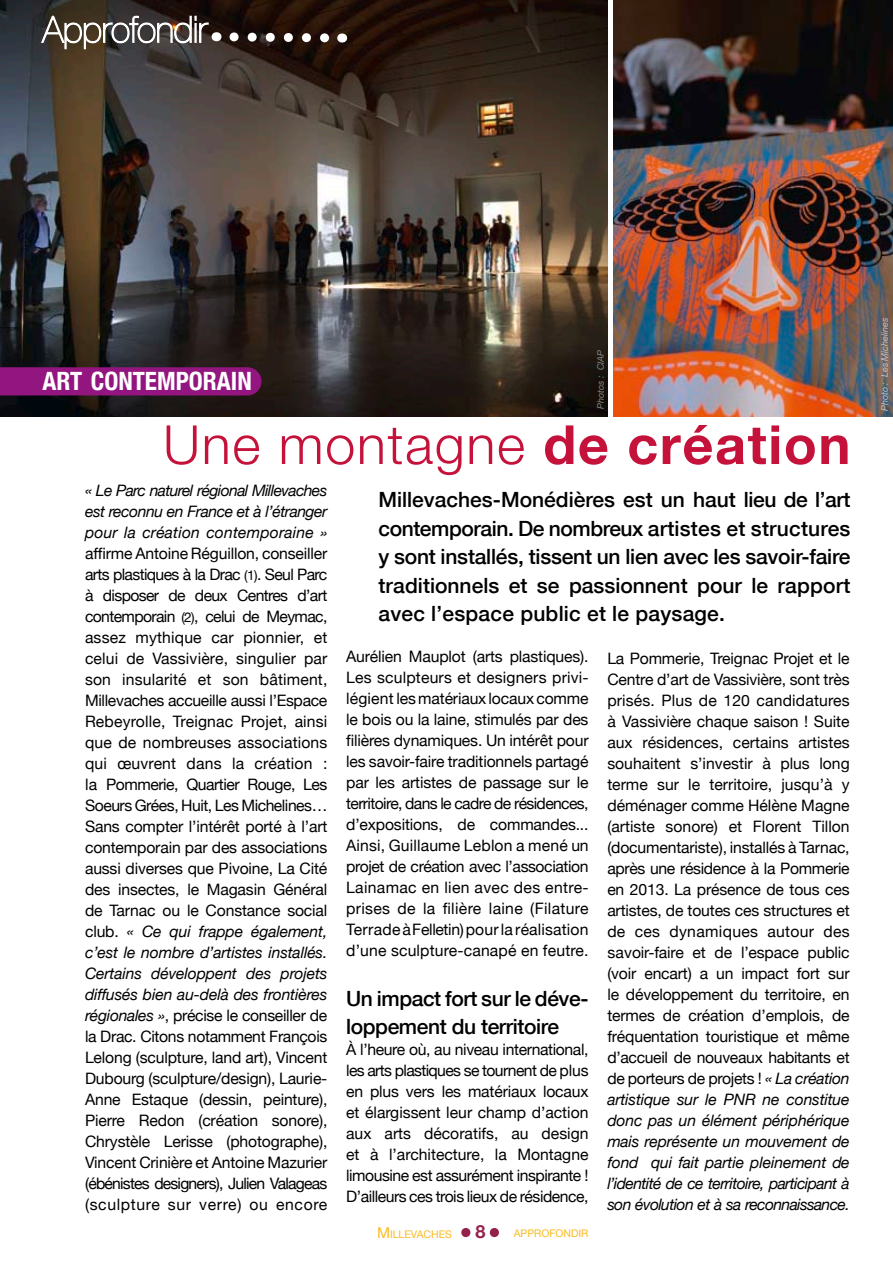
<style>
.page{position:relative;width:893px;height:1263px;background:#fff}
.page>*{position:absolute;margin:0;border:0;box-sizing:border-box;transform-origin:0 0}
.t1{font:300 54px "Helvetica Neue";letter-spacing:.03em;color:#c5123b}
.t2{font:700 54px "Times";color:#94214b}
.t3{font:700 condensed 25.2px "Helvetica Neue";color:#fff}
.t4{font:500 21px/28.5px "Helvetica Neue";color:#000;text-align:justify}
.t5{font:500 21px/28.5px "Helvetica Neue";letter-spacing:-.02em;color:#000}
.t6{font:700 18px "Helvetica Neue";color:#94214b}
.t7{font:15.75px/21px "Helvetica Neue";letter-spacing:-.02em;color:#000;text-align:justify}
.t8{font:italic 15.75px/21px "Helvetica Neue";letter-spacing:.01em;color:#000;text-align:justify}
.t9{font:10.5px "Helvetica Neue";color:#fbba1e}
.t10{font:italic 9px "Helvetica Neue";color:#c4c4c6}
.t11{font:italic 9px "Helvetica Neue";color:#868686}
.s1{font-weight:700}
.s2{font-size:13.5px}
.s3{font-style:italic}
.s4{font-size:15px}
</style>
<div class="page">
<img style="left:614px;top:0;width:279px;height:416px">
<img style="left:0;top:0;width:607px;height:416px">
<div style="left:0;top:367px;width:261px;height:28px;background:#93157f"></div>
<svg style="left:225px;top:28px;width:118px;height:19px"></svg>
<svg style="left:40px;top:9px;width:169px;height:41px;background:#5d554f"></svg>
<h2 class="t3" style="left:43px;top:365px;width:106px">ART CONTEMP</h2>
<h2 class="t3" style="left:189px;top:365px;width:65px">ORAIN</h2>
<p class="t11" style="left:595px;top:409px;width:61px;rotate:-90deg">Photos : CIAP</p>
<h1 class="t1" style="left:163px;top:412px;width:689px">Une montagne <span class="s1">de création</span></h1>
<p class="t8" style="left:85px;top:479px;width:244px">« Le Parc naturel régional Millevaches est reconnu en France et à l’étranger pour la création contemporaine »</p>
<p class="t7" style="left:85px;top:542px;width:244px">affirme Antoine Réguillon, conseiller arts plastiques à la Drac <span class="s2">(1)</span>. Seul Parc à disposer de deux Centres d’art contemporain <span class="s2">(2)</span>, celui de Meymac, assez mythique car pionnier, et celui de Vassivière, singulier par son insularité et son bâtiment, Millevaches accueille aussi l’Espace Rebeyrolle, Treignac Projet, ainsi que de nombreuses associations qui œuvrent dans la création : la Pommerie, Quartier Rouge, Les Soeurs Grées, Huit, Les Michelines… Sans compter l’intérêt porté à l’art contemporain par des associations aussi diverses que Pivoine, La Cité des insectes, le Magasin Général de Tarnac ou le Constance social club. <span class="s3">« Ce qui frappe également, c’est le nombre d’artistes installés.<br>Certains développent des projets diffusés bien au-delà des frontières régionales »</span>, précise le conseiller de la Drac. Citons notamment François Lelong (sculpture, land art), Vincent Dubourg (sculpture/design), Laurie-Anne Estaque (dessin, peinture), Pierre Redon (création sonore), Chrystèle Lerisse (photographe), Vincent Crinière et Antoine Mazurier (ébénistes designers), Julien Valageas (sculpture sur verre) ou encore</p>
<p class="t4" style="left:378px;top:485px;width:474px">Millevaches-Monédières est un haut lieu de l’art contemporain. De nombreux artistes et structures y sont installés, tissent un lien avec les savoir-faire traditionnels et se passionnent pour le rapport avec l’espace public et le paysage.</p>
<p class="t7" style="left:346px;top:646px;width:244px">Aurélien Mauplot (arts plastiques).<br>Les sculpteurs et designers privi&shy;légient les matériaux locaux comme le bois ou la laine, stimulés par des filières dynamiques. Un intérêt pour les savoir-faire traditionnels partagé par les artistes de passage sur le territoire, dans le cadre de résidences, d’expositions, de commandes...<br>Ainsi, Guillaume Leblon a mené un projet de création avec l’association Lainamac en lien avec des entre&shy;prises de la filière laine (Filature Terrade à Felletin) pour la réalisation d’une sculpture-canapé en feutre.</p>
<h3 class="t5" style="left:346px;top:984px;width:244px">Un impact fort sur le déve&shy;loppement du territoire</h3>
<p class="t7" style="left:346px;top:1039px;width:244px">à l’heure où, au niveau international, les arts plastiques se tournent de plus en plus vers les matériaux locaux et élargissent leur champ d’action aux arts décoratifs, au design et à l’architecture, la Montagne limousine est assurément inspirante !<br>D’ailleurs ces trois lieux de résidence,</p>
<p class="t9" style="left:514px;top:1227px;width:76px">APPROFONDIR</p>
<p class="t6" style="left:475px;top:1220px;width:12px">8</p>
<p class="t9" style="left:377px;top:1228px;width:76px"><span class="s4">M</span>ILLEVACHES</p>
<h1 class="t2" style="left:457px;top:1166px;width:44px">. .</h1>
<p class="t7" style="left:607px;top:648px;width:244px">La Pommerie, Treignac Projet et le Centre d’art de Vassivière, sont très prisés. Plus de 120 candidatures à Vassivière chaque saison ! Suite aux résidences, certains artistes souhaitent s’investir à plus long terme sur le territoire, jusqu’à y déménager comme Hélène Magne (artiste sonore) et Florent Tillon (documentariste), installés à Tarnac, après une résidence à la Pommerie en 2013. La présence de tous ces artistes, de toutes ces structures et de ces dynamiques autour des savoir-faire et de l’espace public (voir encart) a un impact fort sur le développement du territoire, en termes de création d’emplois, de fréquentation touristique et même d’accueil de nouveaux habitants et de porteurs de projets ! <span class="s3">« La création artistique sur le PNR ne constitue donc pas un élément périphérique mais représente un mouvement de fond qui fait partie pleinement de l’identité de ce territoire, participant à son évolution et à sa reconnaissance.</span></p>
<p class="t10" style="left:879px;top:411px;width:95px;rotate:-90deg">Photo : Les Michelines</p>
</div>
